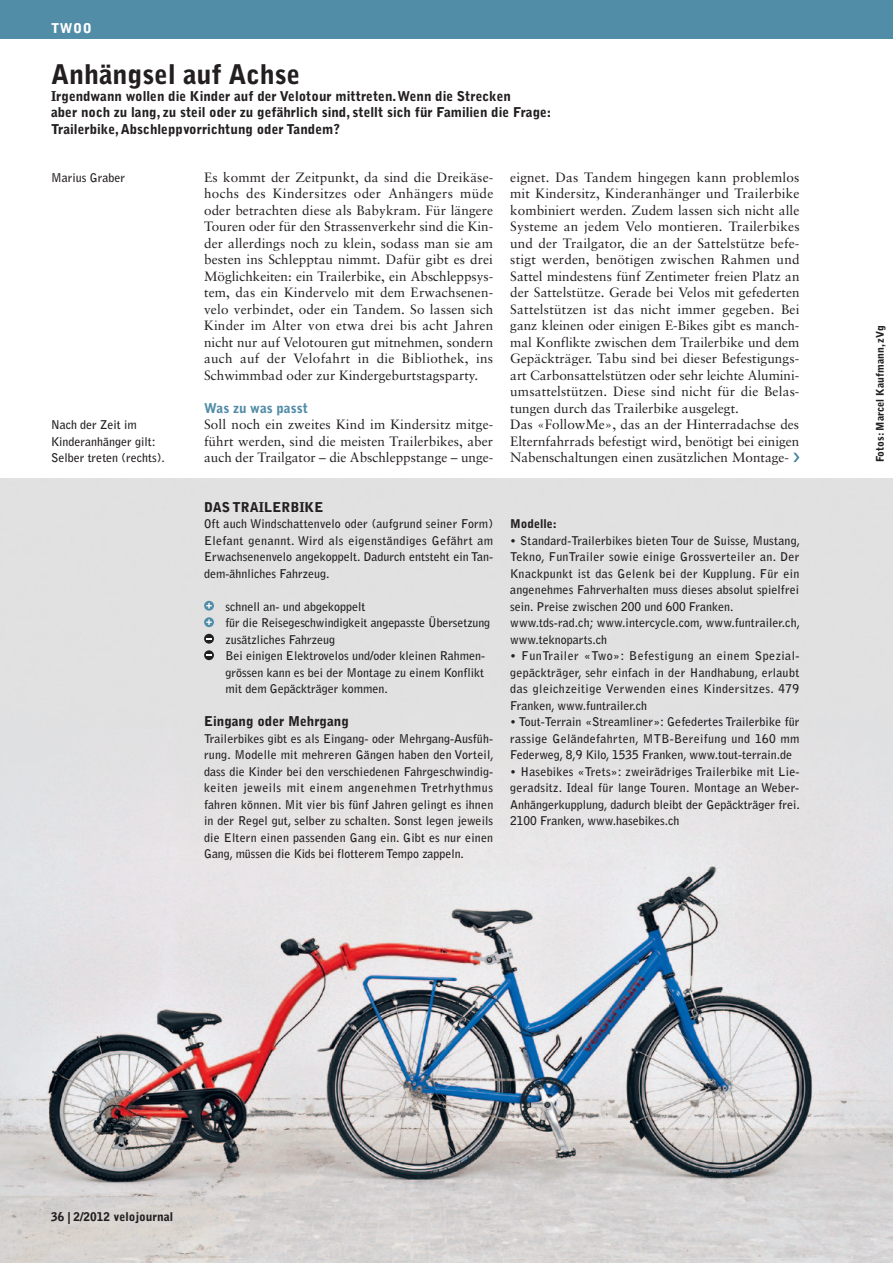
<style>
.page{position:relative;width:893px;height:1263px;background:#fff}
.page>*{position:absolute;margin:0;border:0;box-sizing:border-box;transform-origin:0 0}
._02_Titel{font:900 27px "Bell Gothic";color:#231f20}
._05_Lauftext{font:13.5px/16.5px "Sabon";color:#231f20;text-align:justify}
._03_Lead{font:900 13.5px/16.5px "Bell Gothic";color:#231f20}
._06_Zwischentitel{font:900 13.5px "Bell Gothic";color:#231f20}
._08_Titel_Kasten{font:900 13.5px "Bell Gothic";color:#231f20}
._06_Zwischentitel-2{font:900 13.5px "Bell Gothic";color:#528da8}
._01_Rubrik{font:900 13.5px "Bell Gothic";color:#fff}
._09_Text_Kasten{font:700 12px/16.5px "Bell Gothic";color:#231f20;text-align:justify}
._07_Legende{font:700 12px/16.5px "Bell Gothic";color:#231f20}
._09_Text_Kasten-2{font:900 12px "Bell Gothic";color:#231f20}
._10_Byline{font:900 10.5px "Bell Gothic";color:#231f20}
</style>
<div class="page">
<img style="left:0;top:479px;width:893px;height:784px">
<div style="left:0;top:0;width:893px;height:38px;background:#528da8"></div>
<svg style="left:204px;top:601px;width:10px;height:10px"></svg>
<svg style="left:206px;top:603px;width:6px;height:5px"></svg>
<div style="left:204px;top:617px;width:10px;height:10px;background:#528da8;border-radius:50%"></div>
<svg style="left:206px;top:619px;width:6px;height:6px"></svg>
<svg style="left:204px;top:634px;width:10px;height:10px"></svg>
<div style="left:204px;top:650px;width:10px;height:10px;background:#231f20;border-radius:50%"></div>
<svg style="left:206px;top:654px;width:6px;height:2px"></svg>
<svg style="left:793px;top:453px;width:6px;height:9px"></svg>
<p class="_01_Rubrik" style="left:51px;top:20px;width:42px">TWOO</p>
<p class="_02_Titel" style="left:51px;top:59px;width:251px">Anhängsel auf Achse</p>
<p class="_03_Lead" style="left:51px;top:88px;width:502px">Irgendwann wollen die Kinder auf der Velotour mittreten. Wenn die Strecken<br>aber noch zu lang, zu steil oder zu gefährlich sind, stellt sich für Familien die Frage:<br>Trailerbike, Abschleppvorrichtung oder Tandem?</p>
<p class="_07_Legende" style="left:51px;top:169px;width:75px">Marius Graber</p>
<p class="_05_Lauftext" style="left:510px;top:168px;width:291px">eignet. Das Tandem hingegen kann problemlos mit Kindersitz, Kinderanhänger und Trailerbike kombiniert werden. Zudem lassen sich nicht alle Systeme an jedem Velo montieren. Trailerbikes und der Trailgator, die an der Sattelstütze befe&shy;stigt werden, benötigen zwischen Rahmen und Sattel mindestens fünf Zentimeter freien Platz an der Sattelstütze. Gerade bei Velos mit gefederten Sattelstützen ist das nicht immer gegeben. Bei ganz kleinen oder einigen E-Bikes gibt es manch&shy;mal Konflikte zwischen dem Trailerbike und dem Gepäckträger. Tabu sind bei dieser Befestigungs&shy;art Carbonsattelstützen oder sehr leichte Alumini&shy;umsattelstützen. Diese sind nicht für die Belas&shy;tungen durch das Trailerbike ausgelegt.</p>
<p class="_05_Lauftext" style="left:510px;top:416px;width:291px">Das «FollowMe», das an der Hinterradachse des Elternfahrrads befestigt wird, benötigt bei einigen Nabenschaltungen einen zusätzlichen Montage-</p>
<p class="_05_Lauftext" style="left:204px;top:168px;width:291px">Es kommt der Zeitpunkt, da sind die Dreikäse&shy;hochs des Kindersitzes oder Anhängers müde oder betrachten diese als Babykram. Für längere Touren oder für den Strassenverkehr sind die Kin&shy;der allerdings noch zu klein, sodass man sie am besten ins Schlepptau nimmt. Dafür gibt es drei Möglichkeiten: ein Trailerbike, ein Abschleppsys&shy;tem, das ein Kindervelo mit dem Erwachsenen&shy;velo verbindet, oder ein Tandem. So lassen sich Kinder im Alter von etwa drei bis acht Jahren nicht nur auf Velotouren gut mitnehmen, sondern auch auf der Velofahrt in die Bibliothek, ins Schwimmbad oder zur Kindergeburtstagsparty.</p>
<p class="_06_Zwischentitel-2" style="left:204px;top:400px;width:105px">Was zu was passt</p>
<p class="_05_Lauftext" style="left:204px;top:416px;width:291px">Soll noch ein zweites Kind im Kindersitz mitge&shy;führt werden, sind die meisten Trailerbikes, aber auch der Trailgator – die Abschleppstange – unge-</p>
<p class="_07_Legende" style="left:51px;top:417px;width:115px">Nach der Zeit im<br>Kinderanhänger gilt:<br>Selber treten (rechts).</p>
<p class="_08_Titel_Kasten" style="left:204px;top:499px;width:121px">DAS TRAILERBIKE</p>
<p class="_09_Text_Kasten" style="left:204px;top:516px;width:291px">Oft auch Windschattenvelo oder (aufgrund seiner Form)<br>Elefant genannt. Wird als eigenständiges Gefährt am Erwachsenenvelo angekoppelt. Dadurch entsteht ein Tan&shy;dem-ähnliches Fahrzeug.</p>
<p class="_09_Text_Kasten" style="left:225px;top:598px;width:142px">schnell an- und abgekoppelt</p>
<p class="_09_Text_Kasten" style="left:225px;top:615px;width:266px">für die Reisegeschwindigkeit angepasste Übersetzung</p>
<p class="_09_Text_Kasten" style="left:225px;top:631px;width:111px">zusätzliches Fahrzeug</p>
<p class="_09_Text_Kasten" style="left:225px;top:648px;width:261px">Bei einigen Elektrovelos und/oder kleinen Rahmen&shy;grössen kann es bei der Montage zu einem Konflikt mit dem Gepäckträger kommen.</p>
<p class="_06_Zwischentitel" style="left:204px;top:713px;width:146px">Eingang oder Mehrgang</p>
<p class="_09_Text_Kasten" style="left:204px;top:730px;width:291px">Trailerbikes gibt es als Eingang- oder Mehrgang-Ausfüh&shy;rung. Modelle mit mehreren Gängen haben den Vorteil, dass die Kinder bei den verschiedenen Fahrgeschwindig&shy;keiten jeweils mit einem angenehmen Tretrhythmus fahren können. Mit vier bis fünf Jahren gelingt es ihnen in der Regel gut, selber zu schalten. Sonst legen jeweils die Eltern einen passenden Gang ein. Gibt es nur einen Gang, müssen die Kids bei flotterem Tempo zappeln.</p>
<p class="_09_Text_Kasten-2" style="left:510px;top:517px;width:48px">Modelle:</p>
<p class="_09_Text_Kasten" style="left:510px;top:532px;width:291px">• Standard-Trailerbikes bieten Tour de Suisse, Mustang, Tekno, FunTrailer sowie einige Grossverteiler an. Der Knackpunkt ist das Gelenk bei der Kupplung. Für ein angenehmes Fahrverhalten muss dieses absolut spielfrei sein. Preise zwischen 200 und 600 Franken.</p>
<p class="_09_Text_Kasten" style="left:510px;top:615px;width:291px">www.tds-rad.ch; www.intercycle.com, www.funtrailer.ch, www.teknoparts.ch</p>
<p class="_09_Text_Kasten" style="left:510px;top:648px;width:291px">• FunTrailer «Two»: Befestigung an einem Spezial&shy;gepäckträger, sehr einfach in der Handhabung, erlaubt das gleichzeitige Verwenden eines Kindersitzes. 479<br>Franken, www.funtrailer.ch</p>
<p class="_09_Text_Kasten" style="left:510px;top:714px;width:291px">• Tout-Terrain «Streamliner»: Gefedertes Trailerbike für rassige Geländefahrten, MTB-Bereifung und 160 mm Federweg, 8,9 Kilo, 1535 Franken, www.tout-terrain.de</p>
<p class="_09_Text_Kasten" style="left:510px;top:763px;width:291px">• Hasebikes «Trets»: zweirädriges Trailerbike mit Lie&shy;geradsitz. Ideal für lange Touren. Montage an Weber-Anhängerkupplung, dadurch bleibt der Gepäckträger frei.<br>2100 Franken, www.hasebikes.ch</p>
<p class="_10_Byline" style="left:874px;top:462px;width:138px;rotate:-90deg">Fotos: Marcel Kaufmann, zVg</p>
<p class="_09_Text_Kasten-2" style="left:51px;top:1210px;width:124px">36 | 2/2012 velojournal</p>
</div>
